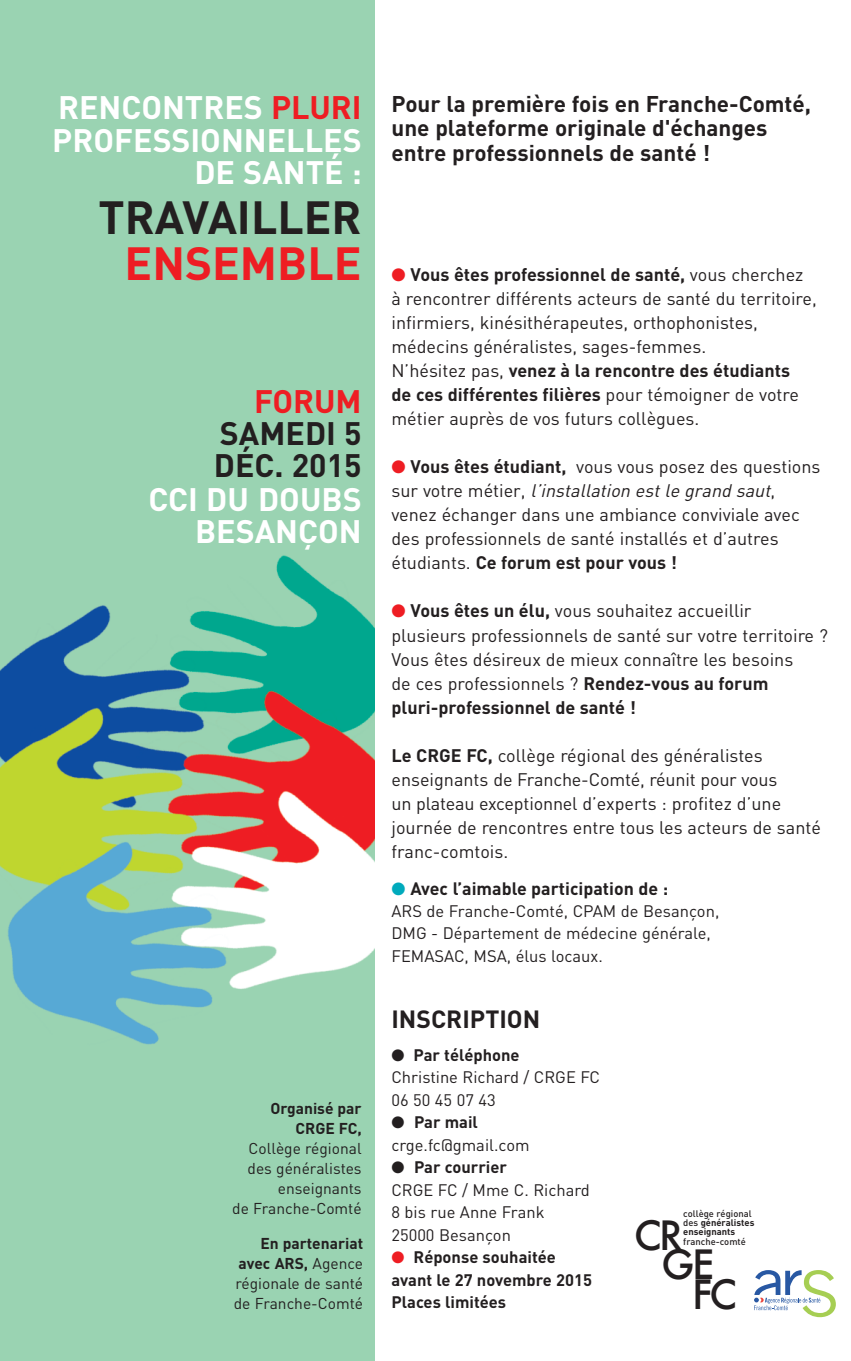
<style>
.page{position:relative;width:851px;height:1361px;background:#fff}
.page>*{position:absolute;margin:0;border:0;box-sizing:border-box;transform-origin:0 0}
.t1{font:700 45.9px "DIN";color:#231f20}
.t2{font:700 45.9px "DIN";color:#ee1d23}
.t3{font:500 39.3px "Futura";color:#231f20}
.t4{font:700 32.1px/32.1px "DIN";color:#fff;text-align:right}
.t5{font:700 32.1px/32.1px "DIN";color:#231f20}
.t6{font:700 32.1px "DIN";color:#ee1d23}
.t7{font:700 24.6px "DIN";color:#231f20}
.t8{font:700 22.5px/24.3px "DIN";color:#231f20}
.t9{font:18px/24px "DIN";color:#231f20}
.t10{font:700 17.7px "DIN";color:#231f20}
.t11{font:16.5px/22.5px "DIN";color:#231f20}
.t12{font:700 16.5px/22.5px "DIN";color:#231f20}
.t13{font:15.6px/20.1px "DIN";color:#231f20;text-align:right}
.t14{font:700 15.6px/20.1px "DIN";color:#231f20;text-align:right}
.t15{font:700 9.3px/9.3px "DIN";color:#231f20}
.t16{font:500 9.3px "DIN";color:#231f20}
.s1{color:#ee1d23}
.s2{font-weight:700}
.s3{font-style:italic}
.s4{color:#00aabc}
.s5{font-weight:500}
</style>
<div class="page">
<div style="left:0;top:0;width:374px;height:1361px;background:#9ad3b2"></div>
<img style="left:0;top:555px;width:374px;height:490px">
<svg style="left:754px;top:1270px;width:81px;height:47px"></svg>
<h3 class="t4" style="left:52px;top:92px;width:311px">RENCONTRES <span class="s1">PLURI<br></span>PROFESSIONNELLES<br>DE SANTÉ :</h3>
<h1 class="t1" style="left:99px;top:191px;width:264px">TRAVAILLER</h1>
<h1 class="t2" style="left:124px;top:237px;width:238px">ENSEMBLE</h1>
<h3 class="t6" style="left:254px;top:383px;width:109px">FORUM</h3>
<h3 class="t5" style="left:214px;top:418px;width:149px">SAMEDI 5<br>DÉC. 2015</h3>
<h3 class="t4" style="left:148px;top:483px;width:215px">CCI DU DOUBS<br>BESANÇON</h3>
<p class="t14" style="left:270px;top:1098px;width:93px">Organisé par<br>CRGE FC,</p>
<p class="t13" style="left:232px;top:1138px;width:131px">Collège régional des généralistes enseignants<br>de Franche-Comté</p>
<p class="t13" style="left:234px;top:1233px;width:131px"><span class="s2">En partenariat avec ARS,</span> Agence régionale de santé de Franche-Comté</p>
<p class="t8" style="left:391px;top:92px;width:421px">Pour la première fois en Franche-Comté, une plateforme originale d'échanges entre professionnels de santé !</p>
<p class="t9" style="left:391px;top:263px;width:427px"><span class="s1">●</span> <span class="s2">Vous êtes professionnel de santé,</span> vous cherchez à rencontrer différents acteurs de santé du territoire, infirmiers, kinésithérapeutes, orthophonistes, médecins généralistes, sages-femmes.<br>N’hésitez pas, <span class="s2">venez à la rencontre des étudiants<br>de ces différentes filières</span> pour témoigner de votre métier auprès de vos futurs collègues.</p>
<p class="t9" style="left:391px;top:455px;width:430px"><span class="s1">●</span> <span class="s2">Vous êtes étudiant,</span> vous vous posez des questions s u r vo t re m é t i e r, <span class="s3">l’installation est le grand saut</span>, venez échanger dans une ambiance conviviale avec des professionnels de santé installés et d’autres étudiants. <span class="s2">Ce forum est pour vous !</span></p>
<p class="t9" style="left:391px;top:599px;width:438px"><span class="s1">●</span> <span class="s2">Vous êtes un élu,</span> vous souhaitez accueillir plusieurs professionnels de santé sur votre territoire ?<br>Vous êtes désireux de mieux connaître les besoins<br>de ces professionnels ? <span class="s2">Rendez-vous au forum pluri-professionnel de santé !</span></p>
<p class="t9" style="left:391px;top:743px;width:431px"><span class="s2">Le CRGE FC,</span> collège régional des généralistes enseignants de Franche-Comté, réunit pour vous<br>un plateau exceptionnel d’experts : profitez d’une journée de rencontres entre tous les acteurs de santé franc-comtois.</p>
<p class="t10" style="left:391px;top:878px;width:278px"><span class="s4">●</span> Avec l’aimable participation de :</p>
<p class="t11" style="left:391px;top:900px;width:329px">ARS de Franche-Comté, CPAM de Besançon,<br>DMG - Département de médecine générale,<br>FEMASAC, MSA, élus locaux.</p>
<h3 class="t7" style="left:391px;top:1005px;width:150px">INSCRIPTION</h3>
<p class="t11" style="left:391px;top:1043px;width:210px">● <span class="s2">Par téléphone<br></span>Christine Richard / CRGE FC<br>06 50 45 07 43</p>
<p class="t11" style="left:391px;top:1111px;width:140px">● <span class="s2">Par mail </span>crge.fc@gmail.com</p>
<p class="t11" style="left:391px;top:1156px;width:200px">● <span class="s2">Par courrier<br></span>CRGE FC / Mme C. Richard<br>8 bis rue Anne Frank<br>25000 Besançon</p>
<p class="t12" style="left:391px;top:1246px;width:202px"><span class="s1">●</span> Réponse souhaitée avant le 27 novembre 2015<br>Places limitées</p>
<p class="t15" style="left:683px;top:1208px;width:73px"><span class="s5">collège régional des</span> généralistes enseignants</p>
<p class="t16" style="left:683px;top:1236px;width:64px">franche-comté</p>
<h2 class="t3" style="left:634px;top:1209px;width:50px">CR</h2>
<h2 class="t3" style="left:661px;top:1238px;width:55px">GE</h2>
<h2 class="t3" style="left:692px;top:1268px;width:47px">FC</h2>
</div>
